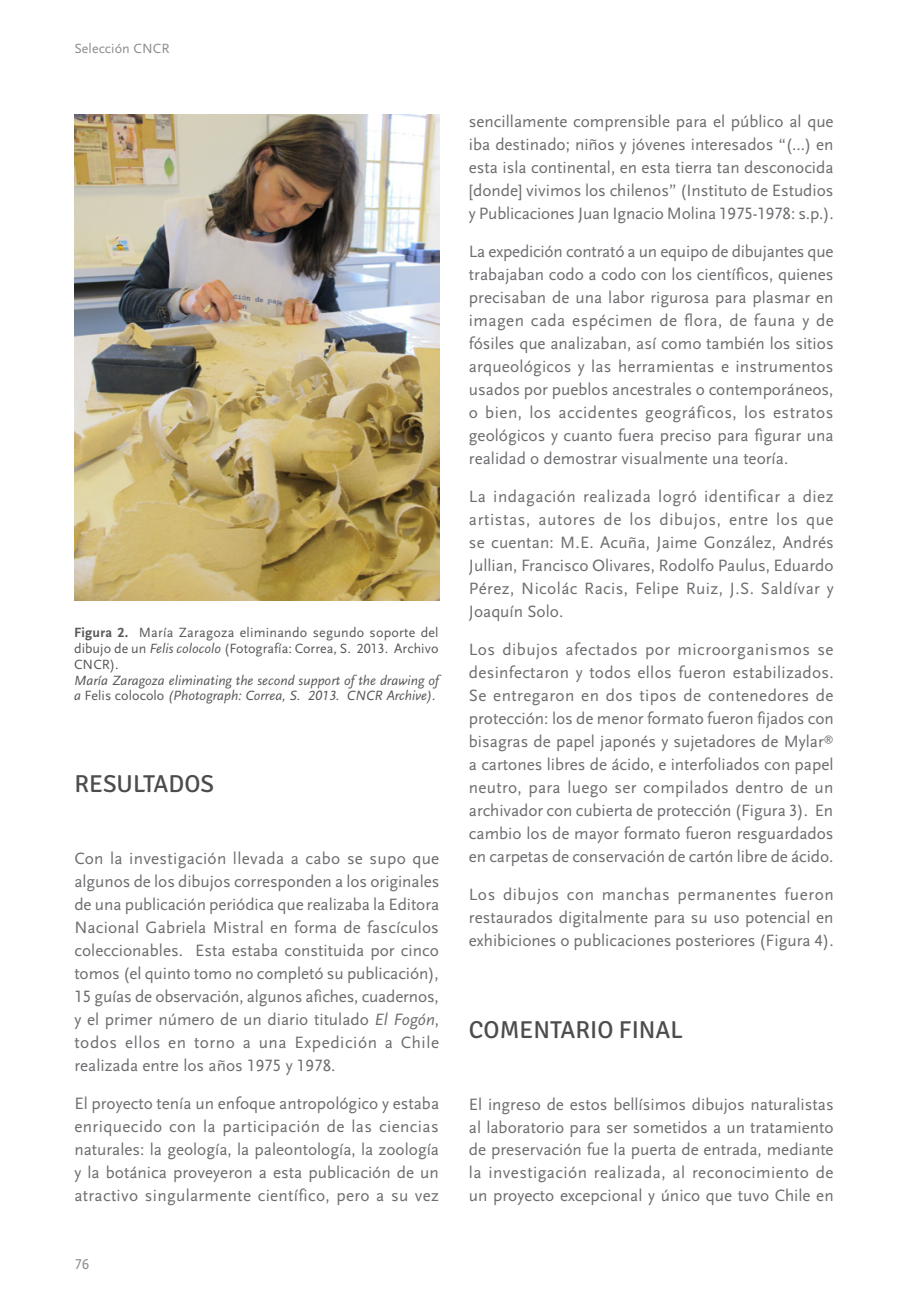
<style>
.page{position:relative;width:918px;height:1315px;background:#fff}
.page>*{position:absolute;margin:0;border:0;box-sizing:border-box;transform-origin:0 0}
.t1{font:24.5px "Signika";color:#4b4c4d}
.t2{font:17.15px/23.1px "Scala Sans Regular LF";color:#6c6d70;text-align:justify}
.t3{font:14.88px "Scala Sans Regular LF";color:#8a8c8f}
.t4{font:14px/15.8px "Scala Sans Regular LF";letter-spacing:.005em;color:#57585a;text-align:justify}
.t5{font:14px/15.8px "Scala Sans Regular LF Italic";letter-spacing:.005em;color:#57585a}
.t6{font:14px "Scala Sans Regular LF";letter-spacing:.005em;color:#8a8c8f}
.s1{font-family:"Scala Sans Bold LF"}
.s2{font-family:"Scala Sans Regular LF Italic"}
.s3{font-family:"Scala Sans Regular LF"}
</style>
<div class="page">
<img style="left:74px;top:114px;width:365px;height:487px">
<p class="t6" style="left:74px;top:41px;width:97px">Selección CNCR</p>
<p class="t4" style="left:74px;top:625px;width:366px"><span class="s1">Figura 2.</span> María Zaragoza eliminando segundo soporte del dibujo de un <span class="s2">Felis colocolo</span> (Fotografía: Correa, S. 2013. Archivo CNCR).</p>
<p class="t5" style="left:74px;top:672px;width:366px">María Zaragoza eliminating the second support of the drawing of a <span class="s3">Felis colocolo</span> (Photograph: Correa, S. 2013. CNCR Archive).</p>
<h1 class="t1" style="left:74px;top:769px;width:141px">RESULTADOS</h1>
<p class="t2" style="left:74px;top:847px;width:366px">Con la investigación llevada a cabo se supo que algunos de los dibujos corresponden a los originales de una publicación periódica que realizaba la Editora Nacional Gabriela Mistral en forma de fascículos coleccionables. Esta estaba constituida por cinco tomos (el quinto tomo no completó su publicación), 15 guías de observación, algunos afiches, cuadernos, y el primer número de un diario titulado <span class="s2">El Fogón</span>, todos ellos en torno a una Expedición a Chile realizada entre los años 1975 y 1978.</p>
<p class="t2" style="left:74px;top:1092px;width:366px">El proyecto tenía un enfoque antropológico y estaba enriquecido con la participación de las ciencias naturales: la geología, la paleontología, la zoología y la botánica proveyeron a esta publicación de un atractivo singularmente científico, pero a su vez</p>
<p class="t3" style="left:74px;top:1255px;width:16px">76</p>
<p class="t2" style="left:469px;top:110px;width:366px">sencillamente comprensible para el público al que iba destinado; niños y jóvenes interesados “(...) en esta isla continental, en esta tierra tan desconocida [donde] vivimos los chilenos” (Instituto de Estudios y Publicaciones Juan Ignacio Molina 1975-1978: s.p.).</p>
<p class="t2" style="left:469px;top:240px;width:366px">La expedición contrató a un equipo de dibujantes que trabajaban codo a codo con los científicos, quienes precisaban de una labor rigurosa para plasmar en imagen cada espécimen de flora, de fauna y de fósiles que analizaban, así como también los sitios arqueológicos y las herramientas e instrumentos usados por pueblos ancestrales o contemporáneos, o bien, los accidentes geográficos, los estratos geológicos y cuanto fuera preciso para figurar una realidad o demostrar visualmente una teoría.</p>
<p class="t2" style="left:469px;top:485px;width:366px">La indagación realizada logró identificar a diez artistas, autores de los dibujos, entre los que se cuentan: M.E. Acuña, Jaime González, Andrés Jullian, Francisco Olivares, Rodolfo Paulus, Eduardo Pérez, Nicolác Racis, Felipe Ruiz, J.S. Saldívar y Joaquín Solo.</p>
<p class="t2" style="left:469px;top:638px;width:366px">Los dibujos afectados por microorganismos se desinfectaron y todos ellos fueron estabilizados.<br>Se entregaron en dos tipos de contenedores de protección: los de menor formato fueron fijados con bisagras de papel japonés y sujetadores de Mylar<sup>® </sup>a cartones libres de ácido, e interfoliados con papel neutro, para luego ser compilados dentro de un archivador con cubierta de protección (Figura 3). En cambio los de mayor formato fueron resguardados en carpetas de conservación de cartón libre de ácido.</p>
<p class="t2" style="left:469px;top:883px;width:366px">Los dibujos con manchas permanentes fueron restaurados digitalmente para su uso potencial en exhibiciones o publicaciones posteriores (Figura 4).</p>
<h1 class="t1" style="left:469px;top:1015px;width:216px">COMENTARIO FINAL</h1>
<p class="t2" style="left:469px;top:1093px;width:366px">El ingreso de estos bellísimos dibujos naturalistas al laboratorio para ser sometidos a un tratamiento de preservación fue la puerta de entrada, mediante la investigación realizada, al reconocimiento de un proyecto excepcional y único que tuvo Chile en</p>
</div>
